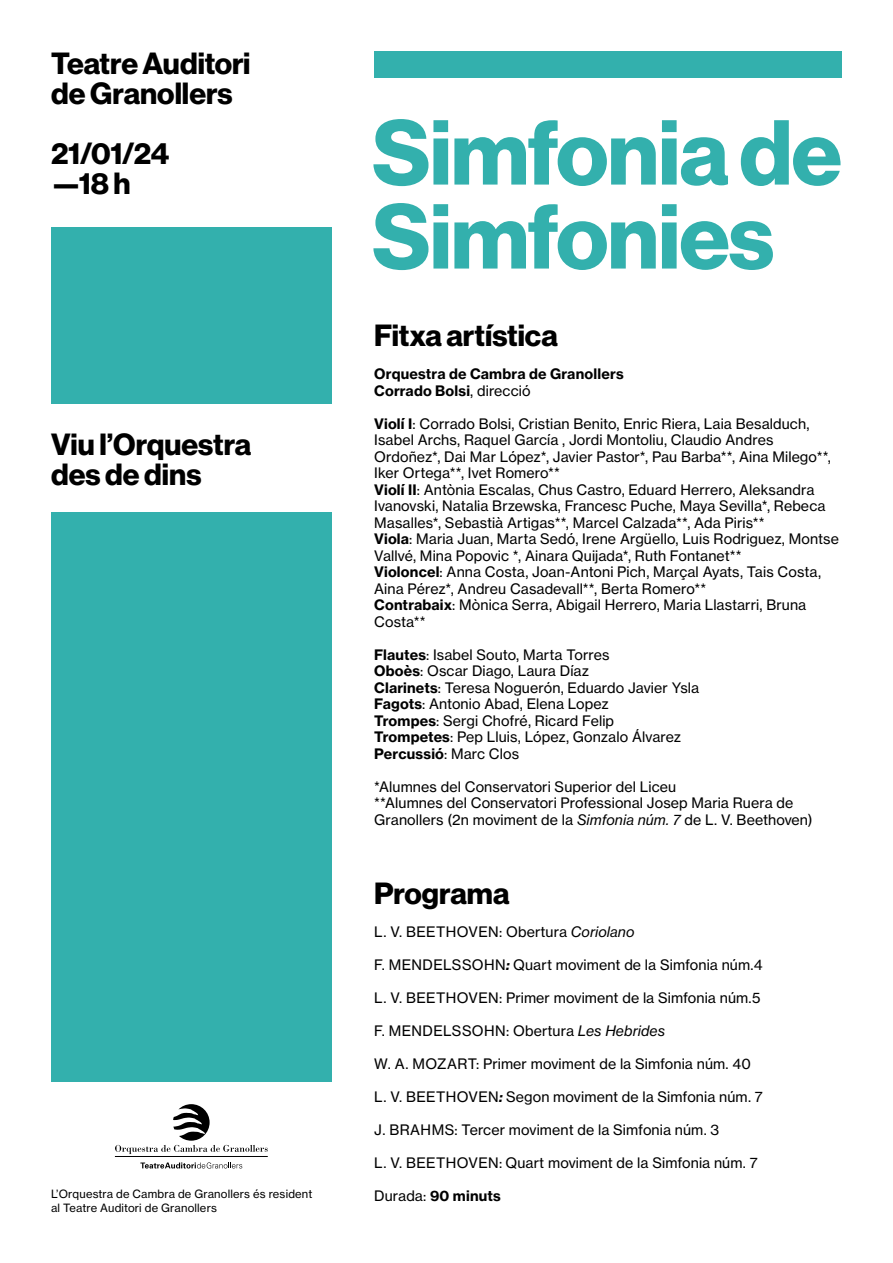
<style>
.page{position:relative;width:893px;height:1263px;background:#fff}
.page>*{position:absolute;margin:0;border:0;box-sizing:border-box;transform-origin:0 0}
.t1{font:90px/84px "N Haas Grotesk DS Pro 75 Bd";letter-spacing:-.01em;color:#33b0ad}
.t2{font:30px/30px "N Haas Grotesk DS Pro 75 Bd";color:#000}
.t3{font:14.25px/16.5px "N Haas Grotesk TX Pro 55 Rg";letter-spacing:.01em;color:#000}
.t4{font:14.25px/16.5px "N Haas Grotesk TX Pro 75 Bd";letter-spacing:.015em;color:#000}
.t5{font:11.25px/13.5px "N Haas Grotesk TX Pro 55 Rg";letter-spacing:.015em;color:#000}
.s1{font-family:"N Haas Grotesk TX Pro 55 Rg"}
.s2{font-family:"N Haas Grotesk TX Pro 75 Bd"}
.s3{font-family:"N Haas Grotesk TX Pro 56 It"}
.s4{font-family:"N Haas Grotesk TX Pro 76 Bd It"}
</style>
<div class="page">
<div style="left:51px;top:512px;width:281px;height:570px;background:#33b0ad"></div>
<div style="left:51px;top:227px;width:281px;height:177px;background:#33b0ad"></div>
<div style="left:374px;top:51px;width:468px;height:26px;background:#33b0ad"></div>
<svg style="left:140px;top:1162px;width:102px;height:6px"></svg>
<svg style="left:115px;top:1104px;width:153px;height:50px"></svg>
<hr style="left:115px;top:1156px;width:153px;height:1px;background:#000">
<h2 class="t2" style="left:51px;top:49px;width:201px">Teatre Auditori de Granollers</h2>
<h2 class="t2" style="left:51px;top:139px;width:120px">21/01/24 —18 h</h2>
<h2 class="t2" style="left:51px;top:430px;width:202px">Viu l’Orquestra des de dins</h2>
<p class="t5" style="left:51px;top:1187px;width:263px">L’Orquestra de Cambra de Granollers és resident al Teatre Auditori de Granollers</p>
<h1 class="t1" style="left:372px;top:112px;width:471px">Simfonia de<br>Simfonies</h1>
<h2 class="t2" style="left:374px;top:321px;width:185px">Fitxa artística</h2>
<p class="t4" style="left:374px;top:366px;width:251px">Orquestra de Cambra de Granollers<br>Corrado Bolsi<span class="s1">, direcció</span></p>
<p class="t3" style="left:374px;top:415px;width:466px"><span class="s2">Violí I</span>: Corrado Bolsi, Cristian Benito, Enric Riera, Laia Besalduch, Isabel Archs, Raquel García , Jordi Montoliu, Claudio Andres Ordoñez*, Dai Mar López*, Javier Pastor*, Pau Barba**, Aina Milego**, Iker Ortega**, Ivet Romero**<br><span class="s2">Violí II</span>: Antònia Escalas, Chus Castro, Eduard Herrero, Aleksandra Ivanovski, Natalia Brzewska, Francesc Puche, Maya Sevilla*, Rebeca Masalles*, Sebastià Artigas**, Marcel Calzada**, Ada Piris**<br><span class="s2">Viola</span>: Maria Juan, Marta Sedó, Irene Argüello, Luis Rodriguez, Montse Vallvé, Mina Popovic *, Ainara Quijada*, Ruth Fontanet**<br><span class="s2">Violoncel</span>: Anna Costa, Joan-Antoni Pich, Marçal Ayats, Tais Costa, Aina Pérez*, Andreu Casadevall**, Berta Romero**<br><span class="s2">Contrabaix</span>: Mònica Serra, Abigail Herrero, Maria Llastarri, Bruna Costa**</p>
<p class="t3" style="left:374px;top:646px;width:327px"><span class="s2">Flautes</span>: Isabel Souto, Marta Torres<br><span class="s2">Oboès</span>: Oscar Diago, Laura Díaz<br><span class="s2">Clarinets</span>: Teresa Noguerón, Eduardo Javier Ysla <span class="s2">Fagots</span>: Antonio Abad, Elena Lopez<br><span class="s2">Trompes</span>: Sergi Chofré, Ricard Felip<br><span class="s2">Trompetes</span>: Pep Lluis, López, Gonzalo Álvarez</p>
<p class="t4" style="left:374px;top:745px;width:146px">Percussió<span class="s1">: Marc Clos</span></p>
<p class="t3" style="left:374px;top:778px;width:440px">*Alumnes del Conservatori Superior del Liceu<br>**Alumnes del Conservatori Professional Josep Maria Ruera de<br>Granollers (2n moviment de la <span class="s3">Simfonia núm. 7</span> de L. V. Beethoven)</p>
<h2 class="t2" style="left:374px;top:879px;width:137px">Programa</h2>
<p class="t3" style="left:374px;top:924px;width:262px">L. V. BEETHOVEN: Obertura <span class="s3">Coriolano</span></p>
<p class="t3" style="left:374px;top:957px;width:390px">F. MENDELSSOHN<span class="s4">:</span> Quart moviment de la Simfonia núm.4</p>
<p class="t3" style="left:374px;top:990px;width:388px">L. V. BEETHOVEN: Primer moviment de la Simfonia núm.5</p>
<p class="t3" style="left:374px;top:1023px;width:292px">F. MENDELSSOHN: Obertura <span class="s3">Les Hebrides</span></p>
<p class="t3" style="left:374px;top:1056px;width:378px">W. A. MOZART: Primer moviment de la Simfonia núm. 40</p>
<p class="t3" style="left:374px;top:1089px;width:390px">L. V. BEETHOVEN<span class="s4">:</span> Segon moviment de la Simfonia núm. 7</p>
<p class="t3" style="left:374px;top:1122px;width:346px">J. BRAHMS: Tercer moviment de la Simfonia núm. 3</p>
<p class="t3" style="left:374px;top:1155px;width:385px">L. V. BEETHOVEN: Quart moviment de la Simfonia núm. 7</p>
<p class="t4" style="left:374px;top:1188px;width:128px"><span class="s1">Durada:</span> 90 minuts</p>
</div>
